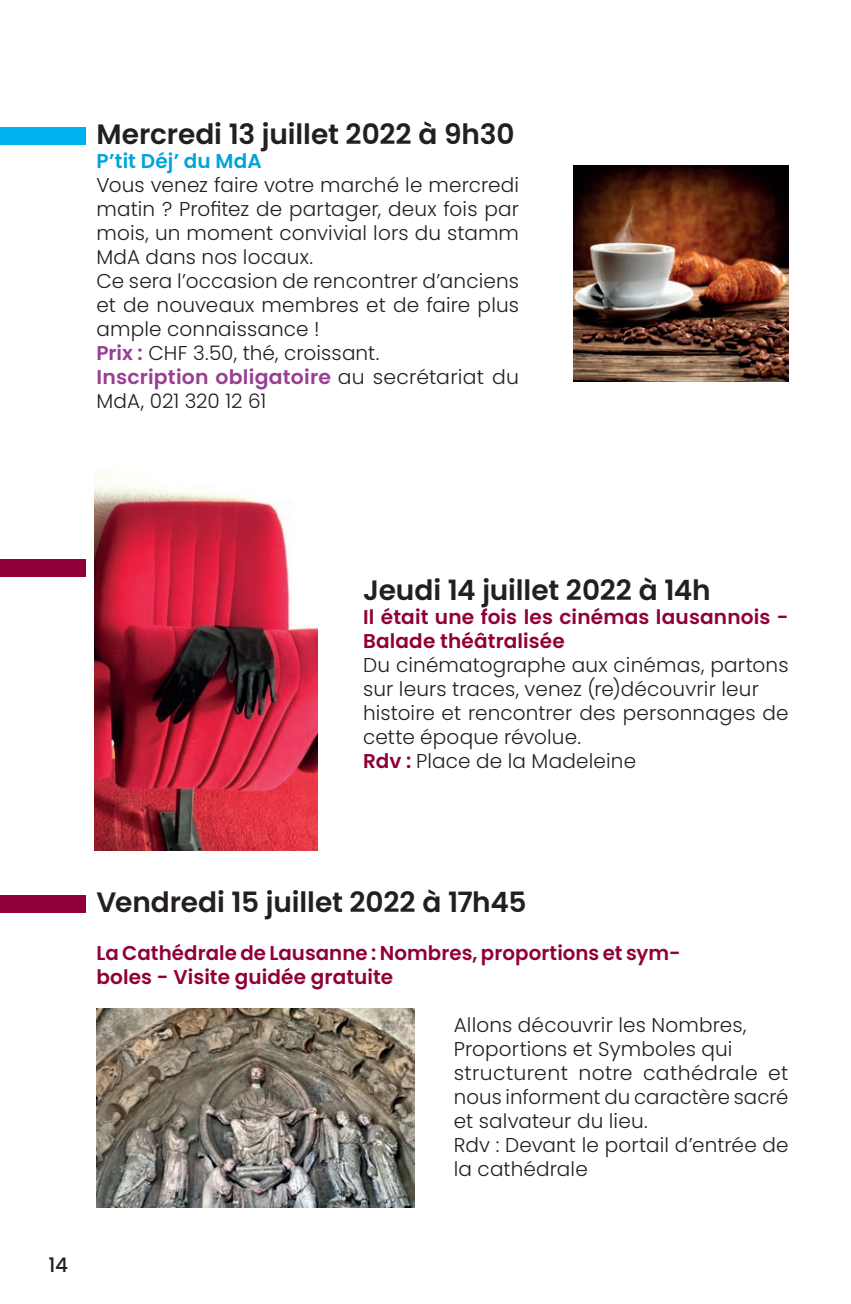
<style>
.page{position:relative;width:851px;height:1304px;background:#fff}
.page>*{position:absolute;margin:0;border:0;box-sizing:border-box;transform-origin:0 0}
.t1{font:600 28px "Poppins";letter-spacing:-.005em;color:#231f20}
.t2{font:300 20px/24px "Poppins";letter-spacing:.01em;color:#231f20}
.t3{font:600 20px/24px "Poppins";letter-spacing:.005em;color:#900038}
.t4{font:600 20px "Poppins";letter-spacing:.005em;color:#00a4db}
.t5{font:500 20px "Poppins";color:#231f20}
.s1{font-weight:600;color:#993e95}
.s2{font-weight:600;color:#900038}
</style>
<div class="page">
<img style="left:573px;top:166px;width:215px;height:215px">
<div style="left:0;top:127px;width:85px;height:17px;background:#00b3ef"></div>
<img style="left:94px;top:485px;width:223px;height:365px">
<div style="left:0;top:559px;width:85px;height:17px;background:#900038"></div>
<img style="left:96px;top:1008px;width:318px;height:200px">
<div style="left:0;top:895px;width:85px;height:17px;background:#900038"></div>
<h1 class="t1" style="left:96px;top:118px;width:419px">Mercredi 13 juillet 2022 à 9h30</h1>
<p class="t4" style="left:96px;top:149px;width:167px">P’tit Déj’ du MdA</p>
<p class="t2" style="left:96px;top:173px;width:424px">Vous venez faire votre marché le mercredi matin ? Profitez de partager, deux fois par mois, un moment convivial lors du stamm MdA dans nos locaux.<br>Ce sera l’occasion de rencontrer d’anciens et de nouveaux membres et de faire plus ample connaissance !<br><span class="s1">Prix :</span> CHF 3.50, thé, croissant.<br><span class="s1">Inscription obligatoire</span> au secrétariat du MdA, 021 320 12 61</p>
<h1 class="t1" style="left:363px;top:574px;width:349px">Jeudi 14 juillet 2022 à 14h</h1>
<p class="t3" style="left:363px;top:605px;width:427px">Il était une fois les cinémas lausannois -<br>Balade théâtralisée</p>
<p class="t2" style="left:363px;top:653px;width:427px">Du cinématographe aux cinémas, partons sur leurs traces, venez (re)découvrir leur histoire et rencontrer des personnages de cette époque révolue.<br><span class="s2">Rdv :</span> Place de la Madeleine</p>
<h1 class="t1" style="left:96px;top:886px;width:431px">Vendredi 15 juillet 2022 à 17h45</h1>
<p class="t3" style="left:96px;top:941px;width:585px">La Cathédrale de Lausanne : Nombres, proportions et sym&shy;boles - Visite guidée gratuite</p>
<p class="t2" style="left:454px;top:1013px;width:336px">Allons découvrir les Nombres,<br>Proportions et Symboles qui structurent notre cathédrale et nous informent du caractère sacré et salvateur du lieu.<br>Rdv : Devant le portail d’entrée de la cathédrale</p>
<p class="t5" style="left:49px;top:1253px;width:21px">14</p>
</div>
